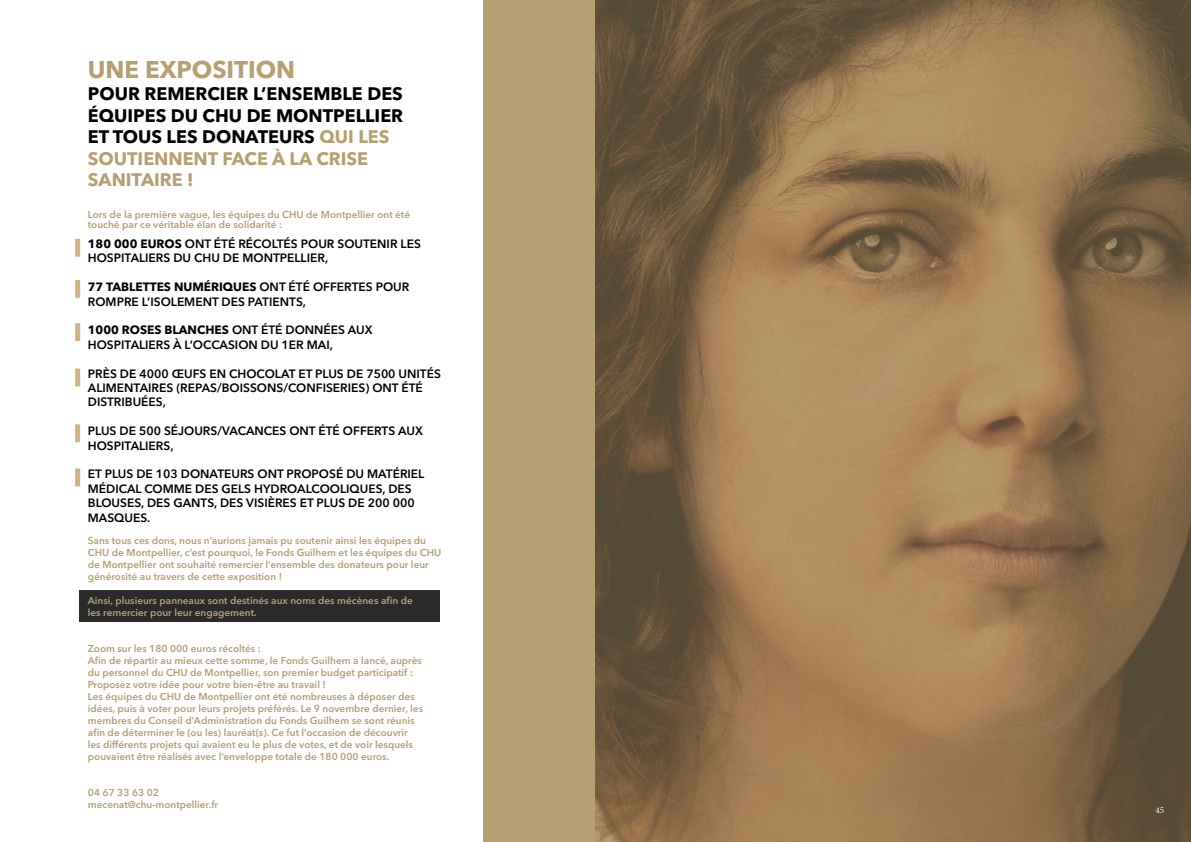
<style>
.page{position:relative;width:1191px;height:842px;background:#fff}
.page>*{position:absolute;margin:0;border:0;box-sizing:border-box;transform-origin:0 0}
.t1{font:700 24px "Avenir Next LT Pro";color:#b69f71}
.t2{font:700 18px/21.6px "Avenir Next LT Pro";color:#000}
.t3{font:600 12px/14.4px "Avenir Next LT Pro";color:#000}
.t4{font:600 10px/12px "Avenir Next LT Pro";color:#b69f71}
.t5{font:9.1px "Minion Pro";color:#fff}
.s1{color:#b69f71}
.s2{font-weight:700}
</style>
<div class="page">
<div style="left:79px;top:590px;width:360px;height:32px;background:#2a2a2a"></div>
<div style="left:483px;top:0;width:708px;height:842px;background:#b69f71"></div>
<img style="left:595px;top:0;width:596px;height:842px">
<div style="left:75px;top:239px;width:5px;height:18px;background:#cdb37e"></div>
<div style="left:75px;top:280px;width:5px;height:18px;background:#cdb37e"></div>
<div style="left:75px;top:468px;width:5px;height:18px;background:#cdb37e"></div>
<div style="left:75px;top:424px;width:5px;height:18px;background:#cdb37e"></div>
<div style="left:75px;top:369px;width:5px;height:17px;background:#cdb37e"></div>
<div style="left:75px;top:323px;width:5px;height:18px;background:#cdb37e"></div>
<h1 class="t1" style="left:88px;top:55px;width:209px">UNE EXPOSITION</h1>
<h2 class="t2" style="left:88px;top:83px;width:317px">POUR REMERCIER L’ENSEMBLE DES<br>ÉQUIPES DU CHU DE MONTPELLIER<br>ET TOUS LES DONATEURS <span class="s1">QUI LES<br>SOUTIENNENT FACE À LA CRISE<br>SANITAIRE !</span></h2>
<p class="t4" style="left:88px;top:209px;width:324px;line-height:10px">Lors de la première vague, les équipes du CHU de Montpellier ont été touché par ce véritable élan de solidarité :</p>
<p class="t3" style="left:88px;top:236px;width:334px"><span class="s2">180 000 EUROS</span> ONT ÉTÉ RÉCOLTÉS POUR SOUTENIR LES<br>HOSPITALIERS DU CHU DE MONTPELLIER,</p>
<p class="t3" style="left:88px;top:280px;width:323px"><span class="s2">77 TABLETTES NUMÉRIQUES</span> ONT ÉTÉ OFFERTES POUR<br>ROMPRE L’ISOLEMENT DES PATIENTS,</p>
<p class="t3" style="left:88px;top:323px;width:286px"><span class="s2">1000 ROSES BLANCHES</span> ONT ÉTÉ DONNÉES AUX<br>HOSPITALIERS À L’OCCASION DU 1ER MAI,</p>
<p class="t3" style="left:88px;top:366px;width:354px">PRÈS DE 4000 ŒUFS EN CHOCOLAT ET PLUS DE 7500 UNITÉS<br>ALIMENTAIRES (REPAS/BOISSONS/CONFISERIES) ONT ÉTÉ<br>DISTRIBUÉES,</p>
<p class="t3" style="left:88px;top:424px;width:336px">PLUS DE 500 SÉJOURS/VACANCES ONT ÉTÉ OFFERTS AUX<br>HOSPITALIERS,</p>
<p class="t3" style="left:88px;top:467px;width:338px">ET PLUS DE 103 DONATEURS ONT PROPOSÉ DU MATÉRIEL MÉDICAL COMME DES GELS HYDROALCOOLIQUES, DES BLOUSES, DES GANTS, DES VISIÈRES ET PLUS DE 200 000<br>MASQUES.</p>
<p class="t4" style="left:88px;top:534px;width:355px">Sans tous ces dons, nous n’aurions jamais pu soutenir ainsi les équipes du CHU de Montpellier, c’est pourquoi, le Fonds Guilhem et les équipes du CHU de Montpellier ont souhaité remercier l’ensemble des donateurs pour leur générosité au travers de cette exposition !</p>
<p class="t4" style="left:88px;top:594px;width:326px">Ainsi, plusieurs panneaux sont destinés aux noms des mécènes afin de les remercier pour leur engagement.</p>
<p class="t4" style="left:88px;top:642px;width:337px">Zoom sur les 180 000 euros récoltés :<br>Afin de répartir au mieux cette somme, le Fonds Guilhem a lancé, auprès du personnel du CHU de Montpellier, son premier budget participatif :<br>Proposez votre idée pour votre bien-être au travail !<br>Les équipes du CHU de Montpellier ont été nombreuses à déposer des idées, puis à voter pour leurs projets préférés. Le 9 novembre dernier, les membres du Conseil d’Administration du Fonds Guilhem se sont réunis afin de déterminer le (ou les) lauréat(s). Ce fut l’occasion de découvrir les différents projets qui avaient eu le plus de votes, et de voir lesquels pouvaient être réalisés avec l’enveloppe totale de 180 000 euros.</p>
<p class="t4" style="left:88px;top:786px;width:132px">04 67 33 63 02 mecenat@chu-montpellier.fr</p>
<p class="t5" style="left:1155px;top:804px;width:10px">45</p>
</div>
